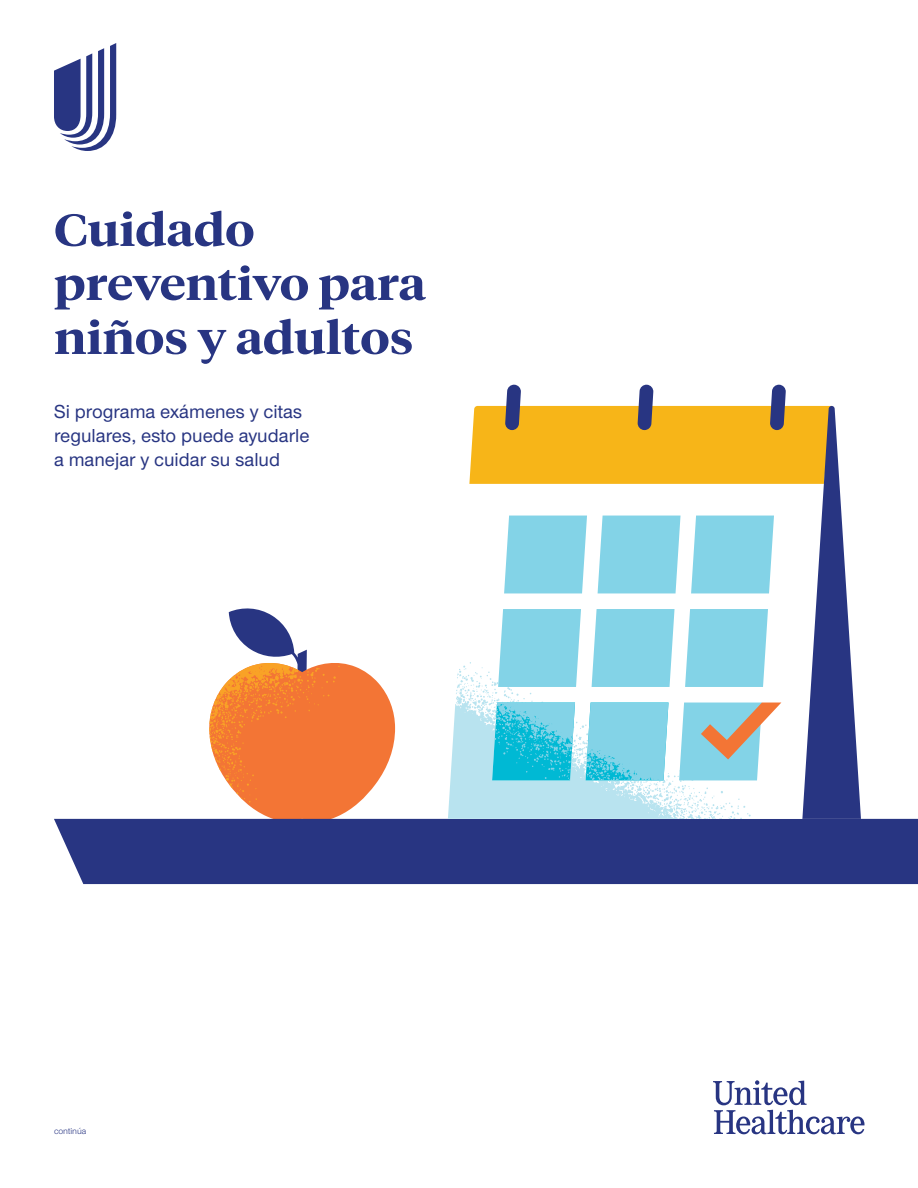
<style>
.page{position:relative;width:918px;height:1188px;background:#fff}
.page>*{position:absolute;margin:0;border:0;box-sizing:border-box;transform-origin:0 0}
.t1{font:600 45px/54px "UHC Serif Headline";color:#283582;scale:1.12 1}
.t2{font:500 19.5px/24px "UHC Sans";color:#283582}
.t3{font:9px "UHC Sans";color:#283582}
</style>
<div class="page">
<svg style="left:713px;top:1080px;width:151px;height:54px"></svg>
<svg style="left:54px;top:43px;width:62px;height:108px"></svg>
<svg style="left:209px;top:608px;width:186px;height:211px"></svg>
<div style="left:54px;top:819px;width:864px;height:65px;background:#283582"></div>
<svg style="left:448px;top:665px;width:21px;height:154px;fill:#b8e3ef"></svg>
<svg style="left:469px;top:384px;width:392px;height:435px"></svg>
<h1 class="t1" style="left:54px;top:201px;width:333px">Cuidado preventivo para niños y adultos</h1>
<p class="t2" style="left:54px;top:399px;width:257px">Si programa exámenes y citas regulares, esto puede ayudarle a manejar y cuidar su salud</p>
<p class="t3" style="left:54px;top:1125px;width:34px">continúa</p>
</div>
